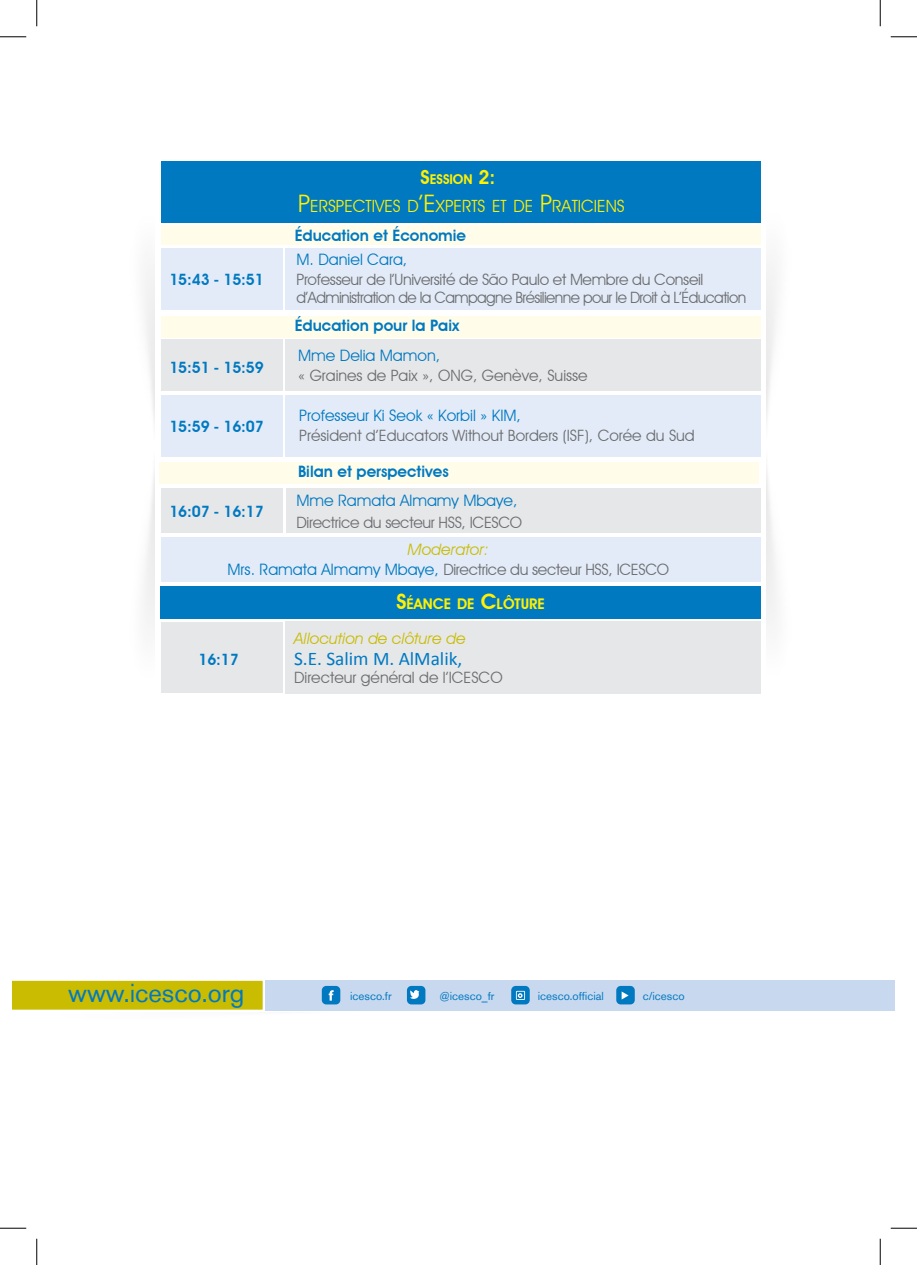
<style>
.page{position:relative;width:917px;height:1265px;background:#fff}
.page>*{position:absolute;margin:0;border:0;box-sizing:border-box;transform-origin:0 0}
.t1{font:25.9px "Akzidenz Grotesk BE";color:#0079c1}
.t2{font:19.25px "Calibri";color:#0079c1}
.t3{font:16.8px "Avant Garde IT Cby BT";color:#fff101}
.t4{font:15.75px "Avant Garde IT Cby BT";color:#0079c1}
.t5{font:600 15.75px "Avant Garde IT Cby BT";color:#0079c1}
.t6{font:italic 15.75px "Avant Garde IT Cby BT";color:#c9bc01}
.t7{font:15.58px/17.8px "Avant Garde IT Cby BT";letter-spacing:-.04em;color:#6c6d70}
.t8{font:15.58px "Avant Garde IT Cby BT";color:#6c6d70}
.t9{font:15.58px "Avant Garde IT Cby BT";letter-spacing:-.02em;color:#6c6d70}
.t10{font:600 15.58px "Avant Garde IT Cby BT";letter-spacing:-.01em;color:#0079c1}
.t11{font:600 14.7px "Avant Garde IT Cby BT";color:#fff101}
.t12{font:600 13.47px "Avant Garde IT Cby BT";color:#fff101}
.t13{font:11.55px "Akzidenz Grotesk BE";color:#0079c1}
.s1{font-size:19.25px}
.s2{font-size:24.15px}
.s3{font-size:15.75px;color:#0079c1}
.s4{font-size:21px}
</style>
<div class="page">
<svg style="left:12px;top:980px;width:251px;height:30px;background:#cbbe0b"></svg>
<div style="left:265px;top:980px;width:629px;height:30px;background:#c8d8ef"></div>
<div style="left:407px;top:985px;width:18px;height:19px;background:#0079c1;border-radius:4px"></div>
<div style="left:322px;top:985px;width:18px;height:19px;background:#0079c1;border-radius:4px"></div>
<svg style="left:329px;top:990px;width:5px;height:10px"></svg>
<svg style="left:410px;top:990px;width:10px;height:8px"></svg>
<div style="left:511px;top:985px;width:19px;height:19px;background:#0079c1;border-radius:4px"></div>
<svg style="left:515px;top:990px;width:10px;height:9px"></svg>
<div style="left:616px;top:985px;width:19px;height:19px;background:#0079c1;border-radius:4px"></div>
<svg style="left:622px;top:991px;width:6px;height:8px"></svg>
<div style="left:161px;top:161px;width:600px;height:61px;background:#0079c1"></div>
<div style="left:162px;top:537px;width:599px;height:45px;background:#e2ebf7"></div>
<div style="left:161px;top:248px;width:121px;height:62px;background:#e2ebf7"></div>
<div style="left:161px;top:339px;width:121px;height:52px;background:#e6e7e9"></div>
<div style="left:161px;top:395px;width:121px;height:62px;background:#e2ebf7"></div>
<div style="left:161px;top:488px;width:121px;height:44px;background:#e6e7e9"></div>
<div style="left:285px;top:248px;width:476px;height:62px;background:#e2ebf7"></div>
<div style="left:285px;top:339px;width:476px;height:52px;background:#e6e7e9"></div>
<div style="left:285px;top:395px;width:476px;height:62px;background:#e2ebf7"></div>
<div style="left:286px;top:488px;width:475px;height:44px;background:#e6e7e9"></div>
<div style="left:161px;top:225px;width:600px;height:20px;background:#fffde9"></div>
<div style="left:161px;top:316px;width:600px;height:21px;background:#fffde9"></div>
<div style="left:159px;top:462px;width:600px;height:21px;background:#fffde9"></div>
<div style="left:161px;top:622px;width:121px;height:71px;background:#e6e7e9"></div>
<div style="left:285px;top:621px;width:476px;height:72px;background:#e6e7e9"></div>
<div style="left:161px;top:586px;width:600px;height:32px;background:#0079c1"></div>
<svg style="left:0;top:36px;width:26px;height:1px"></svg>
<svg style="left:891px;top:36px;width:26px;height:1px"></svg>
<svg style="left:0;top:1227px;width:26px;height:1px"></svg>
<svg style="left:891px;top:1227px;width:26px;height:1px"></svg>
<svg style="left:36px;top:0;width:1px;height:26px"></svg>
<svg style="left:36px;top:1238px;width:1px;height:26px"></svg>
<svg style="left:880px;top:0;width:1px;height:26px"></svg>
<svg style="left:880px;top:1238px;width:1px;height:26px"></svg>
<p class="t12" style="left:421px;top:171px;width:76px"><span class="s1">S</span>ESSION <span class="s1">2:</span></p>
<p class="t3" style="left:298px;top:195px;width:328px"><span class="s2">P</span>ERSPECTIVES D<span class="s2">’</span><span class="s2">E</span>XPERTS ET DE <span class="s2">P</span>RATICIENS</p>
<p class="t10" style="left:169px;top:270px;width:96px">15:43 - 15:51</p>
<p class="t10" style="left:169px;top:358px;width:96px">15:51 - 15:59</p>
<p class="t10" style="left:169px;top:416px;width:96px">15:59 - 16:07</p>
<p class="t10" style="left:169px;top:501px;width:96px">16:07 - 16:17</p>
<p class="t5" style="left:295px;top:225px;width:173px">Éducation et économie</p>
<p class="t4" style="left:296px;top:249px;width:112px">M. Daniel Cara,</p>
<p class="t7" style="left:296px;top:270px;width:451px">Professeur de l’Université de São Paulo et Membre du Conseil d’Administration de la Campagne Brésilienne pour le Droit à L’éducation</p>
<p class="t5" style="left:295px;top:316px;width:166px">Éducation pour la Paix</p>
<p class="t4" style="left:298px;top:346px;width:144px">Mme Delia Mamon,</p>
<p class="t8" style="left:298px;top:366px;width:291px">« Graines de Paix », ONG, Genève, Suisse</p>
<p class="t4" style="left:299px;top:405px;width:223px">Professeur Ki Seok « Korbil » KIM,</p>
<p class="t8" style="left:299px;top:426px;width:397px">Président d’Educators Without Borders (ISF), Corée du Sud</p>
<p class="t5" style="left:298px;top:462px;width:152px">Bilan et perspectives</p>
<p class="t4" style="left:296px;top:490px;width:222px">Mme Ramata Almamy Mbaye,</p>
<p class="t9" style="left:296px;top:513px;width:227px">Directrice du secteur HSS, ICESCO</p>
<p class="t6" style="left:408px;top:540px;width:82px">Moderator:</p>
<p class="t9" style="left:228px;top:560px;width:443px"><span class="s3">Mrs. Ramata Almamy Mbaye,</span> Directrice du secteur HSS, ICESCO</p>
<p class="t10" style="left:198px;top:650px;width:42px">16:17</p>
<p class="t11" style="left:396px;top:594px;width:150px"><span class="s4">S</span>ÉANCE DE <span class="s4">C</span>LÔTURE</p>
<p class="t6" style="left:294px;top:629px;width:173px">Allocution de clôture de</p>
<p class="t2" style="left:294px;top:646px;width:170px">S.E. Salim M. AlMalik,</p>
<p class="t8" style="left:294px;top:668px;width:210px">Directeur général de l’ICESCO</p>
<h1 class="t1" style="left:68px;top:976px;width:178px">www.icesco.org</h1>
<p class="t13" style="left:350px;top:988px;width:43px">icesco.fr</p>
<p class="t13" style="left:440px;top:988px;width:56px">@icesco_fr</p>
<p class="t13" style="left:538px;top:988px;width:68px">icesco.official</p>
<p class="t13" style="left:643px;top:988px;width:43px">c/icesco</p>
</div>
